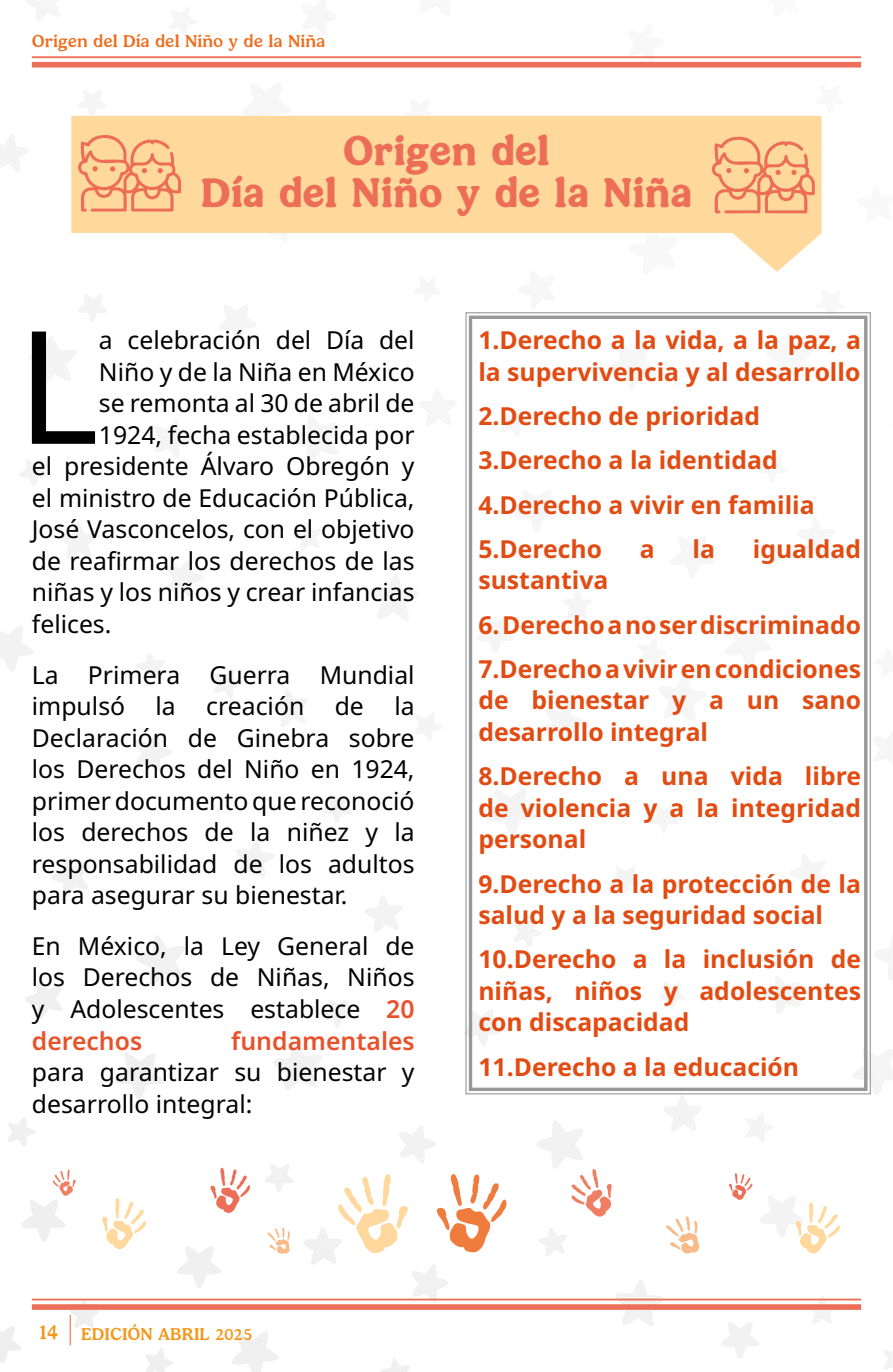
<style>
.page{position:relative;width:893px;height:1372px;background:#fff}
.page>*{position:absolute;margin:0;border:0;box-sizing:border-box;transform-origin:0 0}
.t1{font:157.05px "Noto Sans";color:#000}
.t2{font:700 39.15px/41.6px "Patria";color:#ed6e57;text-align:center}
.t3{font:24.75px/31.5px "Noto Sans";color:#000;text-align:justify}
.t4{font:700 24.75px/31.5px "Noto Sans";color:#e24b12}
.t5{font:600 24.75px "Noto Sans";color:#e9512a}
.t6{font:18px "Patria";color:#ed6e1f}
.t7{font:18px "Patria";color:#f4971a}
.s1{font-weight:600;color:#e9512a}
.s2{font-size:22.5px}
</style>
<div class="page">
<svg style="left:136px;top:935px;width:49px;height:50px"></svg>
<svg style="left:177px;top:1246px;width:44px;height:42px"></svg>
<svg style="left:232px;top:1331px;width:47px;height:40px"></svg>
<svg style="left:236px;top:840px;width:38px;height:37px"></svg>
<svg style="left:365px;top:895px;width:38px;height:37px"></svg>
<svg style="left:399px;top:1125px;width:37px;height:38px"></svg>
<svg style="left:115px;top:1053px;width:48px;height:46px"></svg>
<svg style="left:274px;top:1042px;width:48px;height:48px"></svg>
<svg style="left:614px;top:1280px;width:51px;height:46px"></svg>
<svg style="left:51px;top:858px;width:37px;height:38px"></svg>
<svg style="left:25px;top:980px;width:37px;height:38px"></svg>
<svg style="left:0;top:1326px;width:21px;height:36px"></svg>
<svg style="left:135px;top:734px;width:37px;height:38px"></svg>
<svg style="left:271px;top:689px;width:37px;height:38px"></svg>
<svg style="left:323px;top:795px;width:28px;height:28px"></svg>
<svg style="left:323px;top:1000px;width:29px;height:27px"></svg>
<svg style="left:8px;top:1117px;width:28px;height:29px"></svg>
<svg style="left:69px;top:1300px;width:31px;height:29px"></svg>
<svg style="left:145px;top:1349px;width:28px;height:22px"></svg>
<svg style="left:265px;top:1164px;width:29px;height:28px"></svg>
<svg style="left:382px;top:1358px;width:28px;height:13px"></svg>
<svg style="left:538px;top:1228px;width:29px;height:28px"></svg>
<svg style="left:414px;top:713px;width:28px;height:27px"></svg>
<svg style="left:851px;top:1073px;width:32px;height:22px"></svg>
<svg style="left:721px;top:1322px;width:38px;height:36px"></svg>
<svg style="left:663px;top:1094px;width:40px;height:37px"></svg>
<svg style="left:746px;top:1113px;width:27px;height:29px"></svg>
<svg style="left:807px;top:1296px;width:30px;height:27px"></svg>
<svg style="left:884px;top:1350px;width:8px;height:19px"></svg>
<svg style="left:0;top:626px;width:33px;height:46px"></svg>
<svg style="left:0;top:134px;width:29px;height:37px"></svg>
<svg style="left:155px;top:420px;width:36px;height:38px"></svg>
<svg style="left:29px;top:337px;width:47px;height:47px"></svg>
<svg style="left:371px;top:574px;width:48px;height:47px"></svg>
<svg style="left:307px;top:456px;width:5px;height:7px"></svg>
<svg style="left:240px;top:115px;width:52px;height:1px"></svg>
<svg style="left:59px;top:522px;width:38px;height:37px"></svg>
<svg style="left:167px;top:559px;width:37px;height:38px"></svg>
<svg style="left:76px;top:115px;width:31px;height:1px"></svg>
<svg style="left:78px;top:294px;width:29px;height:28px"></svg>
<svg style="left:20px;top:459px;width:28px;height:27px"></svg>
<svg style="left:137px;top:653px;width:28px;height:28px"></svg>
<svg style="left:214px;top:669px;width:28px;height:29px"></svg>
<svg style="left:294px;top:523px;width:27px;height:27px"></svg>
<svg style="left:626px;top:58px;width:39px;height:4px"></svg>
<svg style="left:403px;top:115px;width:31px;height:1px"></svg>
<hr style="left:70px;top:1314px;width:1px;height:31px;background:#ed6f59">
<hr style="left:32px;top:1298px;width:829px;height:2px;background:#ed6f59">
<div style="left:32px;top:1304px;width:829px;height:5px;background:#ed6f59"></div>
<svg style="left:71px;top:116px;width:751px;height:156px;fill:#fed99b"></svg>
<svg style="left:709px;top:129px;width:106px;height:84px"></svg>
<svg style="left:76px;top:134px;width:105px;height:95px"></svg>
<svg style="left:666px;top:1216px;width:33px;height:37px"></svg>
<svg style="left:729px;top:1173px;width:23px;height:26px"></svg>
<svg style="left:102px;top:1198px;width:44px;height:51px"></svg>
<svg style="left:22px;top:1169px;width:54px;height:72px"></svg>
<svg style="left:303px;top:1174px;width:204px;height:129px"></svg>
<svg style="left:537px;top:1120px;width:75px;height:97px"></svg>
<svg style="left:267px;top:1227px;width:23px;height:26px"></svg>
<svg style="left:210px;top:1167px;width:40px;height:45px"></svg>
<svg style="left:760px;top:1196px;width:80px;height:57px"></svg>
<svg style="left:465px;top:312px;width:406px;height:782px"></svg>
<div style="left:469px;top:315px;width:398px;height:775px;border:3px solid #98989a"></div>
<hr style="left:32px;top:56px;width:829px;height:2px;background:#ed6f59">
<div style="left:32px;top:62px;width:829px;height:5px;background:#ed6f59"></div>
<p class="t6" style="left:32px;top:30px;width:295px">Origen del Día del Niño y de la Niña</p>
<h2 class="t2" style="left:201px;top:129px;width:493px">Origen del<br>Día del Niño y de la Niña</h2>
<h1 class="t1" style="left:17px;top:276px;width:84px">L</h1>
<p class="t3" style="left:99px;top:325px;width:317px">a celebración del Día del</p>
<p class="t3" style="left:99px;top:356px;width:317px">Niño y de la Niña en México</p>
<p class="t3" style="left:99px;top:388px;width:317px">se remonta al 30 de abril de</p>
<p class="t3" style="left:99px;top:420px;width:317px">1924, fecha establecida por</p>
<p class="t3" style="left:32px;top:451px;width:384px">el presidente Álvaro Obregón y</p>
<p class="t3" style="left:32px;top:483px;width:384px">el ministro de Educación Pública,</p>
<p class="t3" style="left:32px;top:514px;width:384px">José Vasconcelos, con el objetivo</p>
<p class="t3" style="left:32px;top:546px;width:384px">de reafirmar los derechos de las</p>
<p class="t3" style="left:32px;top:577px;width:384px">niñas y los niños y crear infancias</p>
<p class="t3" style="left:32px;top:609px;width:81px">felices.</p>
<p class="t3" style="left:32px;top:659px;width:384px">La Primera Guerra Mundial impulsó la creación de la Declaración de Ginebra sobre los Derechos del Niño en 1924, primer documento que reconoció los derechos de la niñez y la responsabilidad de los adultos para asegurar su bienestar.</p>
<p class="t3" style="left:32px;top:930px;width:384px">En México, la Ley General de los Derechos de Niñas, Niños y Adolescentes establece <span class="s1">20 derechos</span></p>
<p class="t5" style="left:231px;top:1023px;width:185px">fundamentales</p>
<p class="t3" style="left:32px;top:1056px;width:384px">para garantizar su bienestar y desarrollo integral:</p>
<p class="t4" style="left:478px;top:325px;width:384px">1.Derecho a la vida, a la paz, a la supervivencia y al desarrollo</p>
<p class="t4" style="left:478px;top:394px;width:338px;line-height:44.3px">2.Derecho de prioridad<br>3.Derecho a la identidad<br>4.Derecho a vivir en familia<br>5.Derecho</p>
<p class="t4" style="left:640px;top:533px;width:16px">a</p>
<p class="t4" style="left:693px;top:533px;width:24px">la</p>
<p class="t4" style="left:753px;top:533px;width:110px">igualdad</p>
<p class="t4" style="left:478px;top:565px;width:132px">sustantiva</p>
<p class="t4" style="left:478px;top:603px;width:384px;line-height:44.3px">6. Derecho a no ser discriminado<br>7.Derecho a vivir en condiciones</p>
<p class="t4" style="left:478px;top:685px;width:384px">de bienestar y a un sano desarrollo integral</p>
<p class="t4" style="left:478px;top:761px;width:384px;text-align:justify">8.Derecho a una vida libre de violencia y a la integridad personal</p>
<p class="t4" style="left:478px;top:868px;width:384px">9.Derecho a la protección de la salud y a la seguridad social</p>
<p class="t4" style="left:478px;top:944px;width:384px;text-align:justify">10.Derecho a la inclusión de niñas, niños y adolescentes con discapacidad</p>
<p class="t4" style="left:478px;top:1051px;width:322px">11.Derecho a la educación</p>
<p class="t7" style="left:39px;top:1322px;width:215px"><span class="s2">14</span> EDICIÓN ABRIL 2025</p>
</div>
